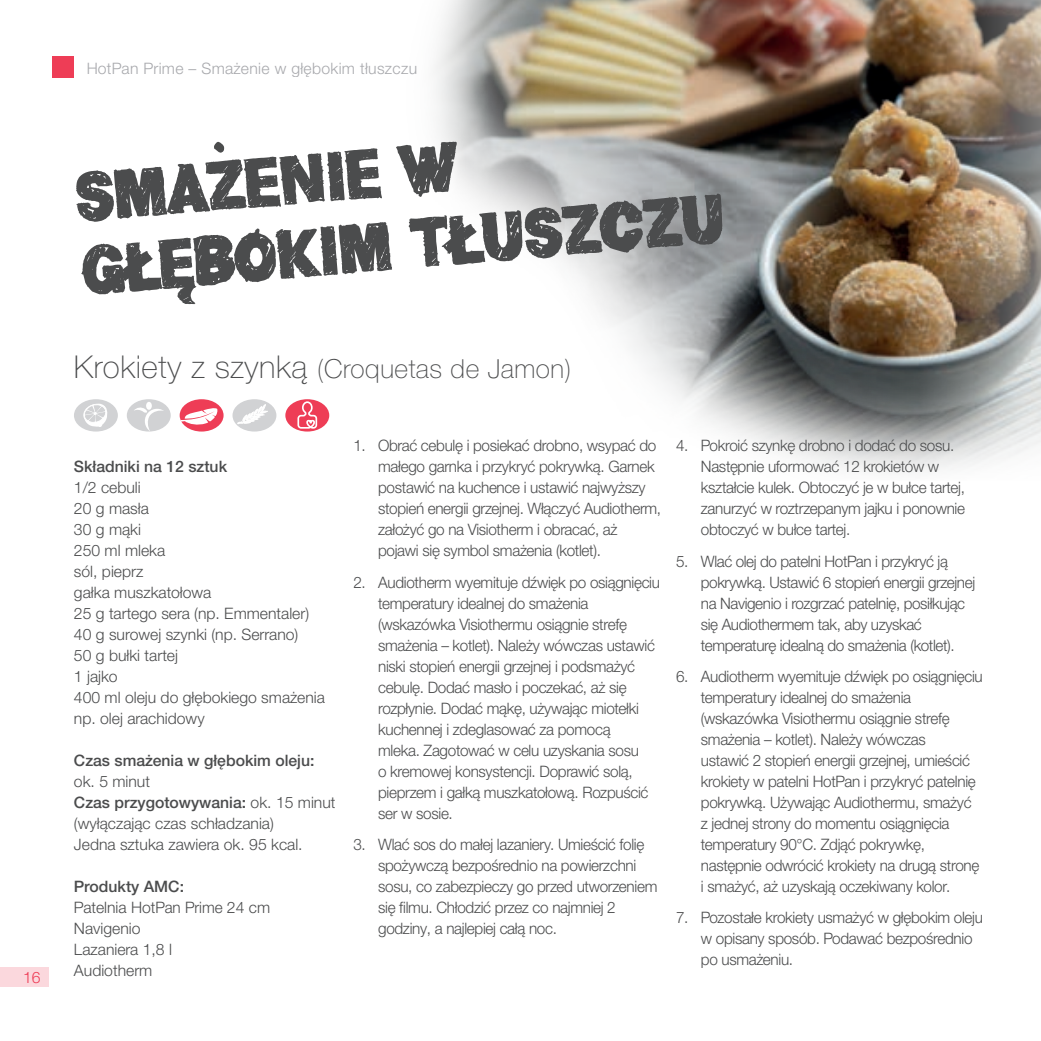
<style>
.page{position:relative;width:1041px;height:1041px;background:#fff}
.page>*{position:absolute;margin:0;border:0;box-sizing:border-box;transform-origin:0 0}
.t1{font:66.15px/74.2px "Helv Children";color:#4b4c4d;scale:.95 1}
.t2{font:100 26.25px "Helvetica Neue LTW1 G";letter-spacing:.02em;color:#4b4c4d}
.t3{font:300 15.75px/21px "Helvetica Neue LTW1 G";letter-spacing:-.02em;color:#4b4c4d}
.t4{font:300 15.75px/21px "Helvetica Neue LTW1 G";color:#4b4c4d}
.t5{font:500 15.75px "Helvetica Neue LTW1 G";color:#4b4c4d}
.t6{font:300 15.75px "Helvetica Neue LTW1 G";letter-spacing:.02em;color:#a8a9ad}
.t7{font:300 15.75px "Helvetica Neue LTW1 G";color:#ee3d56}
.s1{font-size:31.5px}
.s2{font-weight:500}
</style>
<div class="page">
<div style="left:0;top:967px;width:49px;height:20px;background:#fbd8dd"></div>
<div style="left:52px;top:56px;width:22px;height:22px;background:#ee3d56"></div>
<img style="left:434px;top:0;width:607px;height:473px">
<div style="left:127px;top:399px;width:44px;height:32px;background:#d1d2d4;border-radius:50%"></div>
<div style="left:146px;top:402px;width:6px;height:8px;background:#fff;border-radius:50%"></div>
<svg style="left:134px;top:407px;width:30px;height:24px"></svg>
<div style="left:232px;top:399px;width:44px;height:32px;background:#d1d2d4;border-radius:50%"></div>
<svg style="left:237px;top:404px;width:31px;height:20px"></svg>
<div style="left:285px;top:399px;width:44px;height:32px;background:#ee3d56;border-radius:50%"></div>
<svg style="left:297px;top:400px;width:21px;height:30px"></svg>
<div style="left:74px;top:399px;width:44px;height:32px;background:#d1d2d4;border-radius:50%"></div>
<svg style="left:83px;top:403px;width:25px;height:24px"></svg>
<div style="left:180px;top:399px;width:44px;height:32px;background:#ee3d56;border-radius:50%"></div>
<svg style="left:180px;top:407px;width:38px;height:19px"></svg>
<svg style="left:214px;top:142px;width:11px;height:11px"></svg>
<svg style="left:118px;top:251px;width:35px;height:30px"></svg>
<svg style="left:441px;top:223px;width:36px;height:31px"></svg>
<svg style="left:177px;top:286px;width:19px;height:18px"></svg>
<p class="t7" style="left:23px;top:968px;width:19px">16</p>
<p class="t6" style="left:86px;top:58px;width:332px">HotPan Prime – Smażenie w głębokim tłuszczu</p>
<h1 class="t1" style="left:71px;top:163px;width:684px;rotate:-5deg">SMAZENIE W<br>GLEBOKIM TLUSZCZU</h1>
<h2 class="t2" style="left:74px;top:353px;width:498px"><span class="s1">Krokiety z szynką</span> (Croquetas de Jamon)</h2>
<p class="t5" style="left:74px;top:457px;width:155px">Składniki na 12 sztuk</p>
<p class="t4" style="left:74px;top:477px;width:252px">1/2 cebuli<br>20 g masła<br>30 g mąki<br>250 ml mleka<br>sól, pieprz<br>gałka muszkatołowa<br>25 g tartego sera (np. Emmentaler)<br>40 g surowej szynki (np. Serrano)<br>50 g bułki tartej<br>1 jajko<br>400 ml oleju do głębokiego smażenia np. olej arachidowy</p>
<p class="t5" style="left:74px;top:751px;width:242px">Czas smażenia w głębokim oleju:</p>
<p class="t4" style="left:74px;top:771px;width:263px">ok. 5 minut<br><span class="s2">Czas przygotowywania:</span> ok. 15 minut (wyłączając czas schładzania)<br>Jedna sztuka zawiera ok. 95 kcal.</p>
<p class="t5" style="left:74px;top:877px;width:112px">Produkty AMC:</p>
<p class="t4" style="left:74px;top:897px;width:198px">Patelnia HotPan Prime 24 cm<br>Navigenio<br>Lazaniera 1,8 l<br>Audiotherm</p>
<p class="t3" style="left:378px;top:435px;width:285px;text-indent:-25px">1. Obrać cebulę i posiekać drobno, wsypać do małego garnka i przykryć pokrywką. Garnek postawić na kuchence i ustawić najwyższy stopień energii grzejnej. Włączyć Audiotherm, założyć go na Visiotherm i obracać, aż pojawi się symbol smażenia (kotlet).</p>
<p class="t3" style="left:378px;top:571px;width:283px;text-indent:-25px">2. Audiotherm wyemituje dźwięk po osiągnięciu temperatury idealnej do smażenia (wskazówka Visiothermu osiągnie strefę smażenia – kotlet). Należy wówczas ustawić niski stopień energii grzejnej i podsmażyć cebulę. Dodać masło i poczekać, aż się rozpłynie. Dodać mąkę, używając miotełki kuchennej i zdeglasować za pomocą<br>mleka. Zagotować w celu uzyskania sosu<br>o kremowej konsystencji. Doprawić solą, pieprzem i gałką muszkatołową. Rozpuścić ser w sosie.</p>
<p class="t3" style="left:378px;top:834px;width:281px;text-indent:-25px">3. Wlać sos do małej lazaniery. Umieścić folię spożywczą bezpośrednio na powierzchni sosu, co zabezpieczy go przed utworzeniem się filmu. Chłodzić przez co najmniej 2 godziny, a najlepiej całą noc.</p>
<p class="t3" style="left:701px;top:435px;width:266px;text-indent:-25px">4. Pokroić szynkę drobno i dodać do sosu.<br>Następnie uformować 12 krokietów w kształcie kulek. Obtoczyć je w bułce tartej, zanurzyć w roztrzepanym jajku i ponownie obtoczyć w bułce tartej.</p>
<p class="t3" style="left:701px;top:550px;width:276px;text-indent:-25px">5. Wlać olej do patelni HotPan i przykryć ją pokrywką. Ustawić 6 stopień energii grzejnej na Navigenio i rozgrzać patelnię, posiłkując się Audiothermem tak, aby uzyskać temperaturę idealną do smażenia (kotlet).</p>
<p class="t3" style="left:701px;top:666px;width:283px;text-indent:-25px">6. Audiotherm wyemituje dźwięk po osiągnięciu temperatury idealnej do smażenia (wskazówka Visiothermu osiągnie strefę smażenia – kotlet). Należy wówczas<br>ustawić 2 stopień energii grzejnej, umieścić krokiety w patelni HotPan i przykryć patelnię pokrywką. Używając Audiothermu, smażyć<br>z jednej strony do momentu osiągnięcia temperatury 90°C. Zdjąć pokrywkę, następnie odwrócić krokiety na drugą stronę i smażyć, aż uzyskają oczekiwany kolor.</p>
<p class="t3" style="left:701px;top:907px;width:284px;text-indent:-25px">7. Pozostałe krokiety usmażyć w głębokim oleju w opisany sposób. Podawać bezpośrednio po usmażeniu.</p>
</div>
